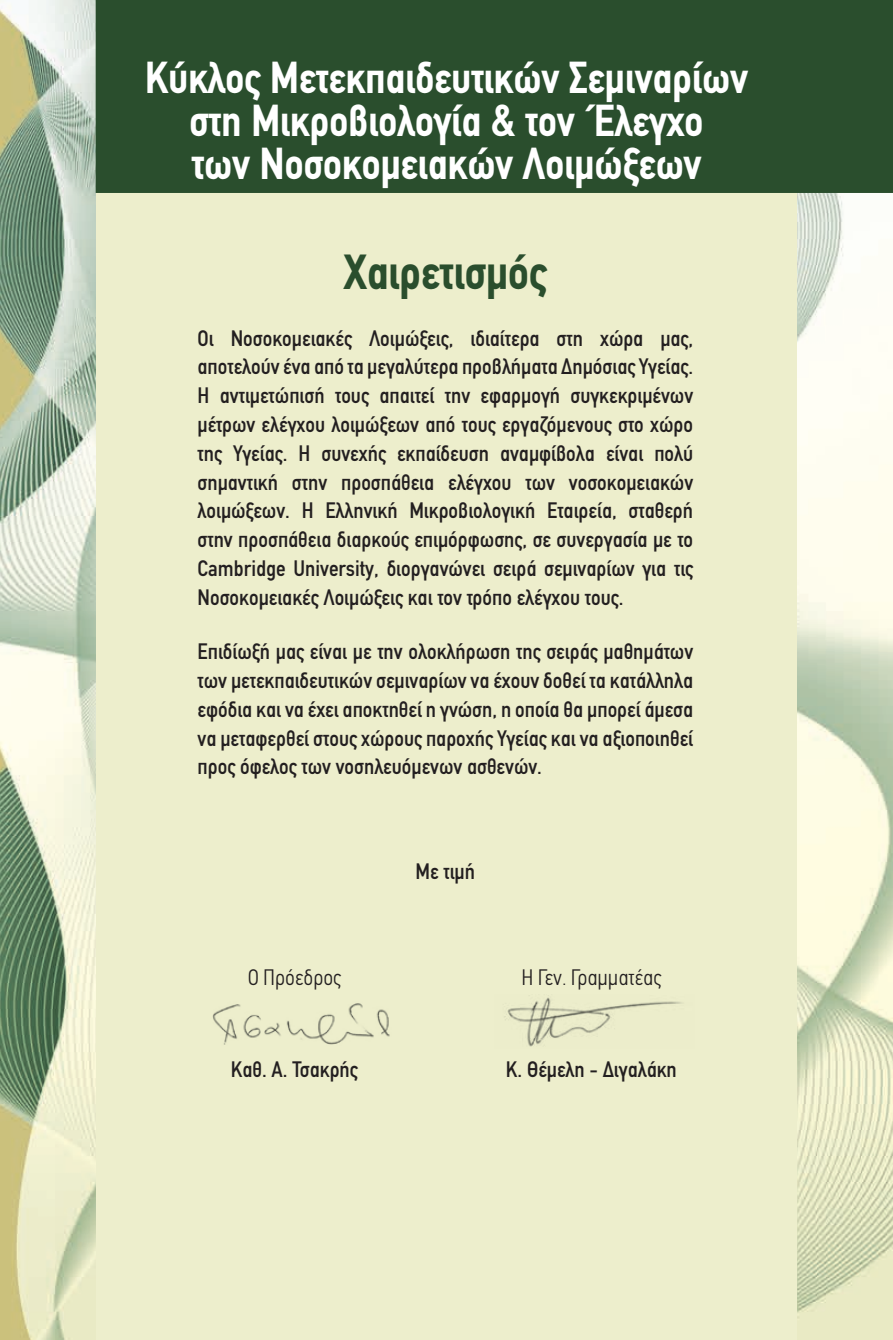
<style>
.page{position:relative;width:893px;height:1340px;background:#fff}
.page>*{position:absolute;margin:0;border:0;box-sizing:border-box;transform-origin:0 0}
.t1{font:700 49.5px "PF Din Text Condensed";letter-spacing:-.01em;color:#2a4e2d}
.t2{font:700 45px/42.8px "PF Din Text Condensed";letter-spacing:-.01em;color:#fff;text-align:center}
.t3{font:500 condensed 22.5px/28.8px "PF Din Text";color:#231f20;text-align:justify}
.t4{font:300 condensed 22.5px "PF Din Text";color:#231f20}
</style>
<div class="page">
<div style="left:96px;top:0;width:797px;height:1339px;background:#edeecc"></div>
<img style="left:797px;top:193px;width:96px;height:1126px">
<img style="left:0;top:0;width:96px;height:1339px">
<img style="left:504px;top:995px;width:178px;height:52px">
<img style="left:212px;top:1003px;width:178px;height:42px">
<div style="left:96px;top:0;width:797px;height:193px;background:#2a4e2d"></div>
<p class="t2" style="left:145px;top:56px;width:605px">Κύκλος Μετεκπαιδευτικών Σεμιναρίων στη Μικροβιολογία &amp; τον Έλεγχο<br>των Νοσοκομειακών Λοιμώξεων</p>
<p class="t1" style="left:344px;top:243px;width:205px">Χαιρετισμός</p>
<p class="t3" style="left:198px;top:323px;width:497px">Οι Νοσοκομειακές Λοιμώξεις, ιδιαίτερα στη χώρα μας, αποτελούν ένα από τα μεγαλύτερα πρoβλήματα Δημόσιας Υγείας.<br>Η αντιμετώπισή τους απαιτεί την εφαρμογή συγκεκριμένων μέτρων ελέγχου λοιμώξεων από τους εργαζόμενους στο χώρο της Υγείας. Η συνεχής εκπαίδευση αναμφίβολα είναι πολύ σημαντική στην προσπάθεια ελέγχου των νοσοκομειακών λοιμώξεων. Η Ελληνική Μικροβιολογική Εταιρεία, σταθερή στην προσπάθεια διαρκούς επιμόρφωσης, σε συνεργασία με το Cambridge University, διοργανώνει σειρά σεμιναρίων για τις Νοσοκομειακές Λοιμώξεις και τον τρόπο ελέγχου τους.</p>
<p class="t3" style="left:198px;top:637px;width:497px">Επιδίωξή μας είναι με την ολοκλήρωση της σειράς μαθημάτων των μετεκπαιδευτικών σεμιναρίων να έχουν δοθεί τα κατάλληλα εφόδια και να έχει αποκτηθεί η γνώση, η οποία θα μπορεί άμεσα να μεταφερθεί στους χώρους παροχής Υγείας και να αξιοποιηθεί προς όφελος των νοσηλευόμενων ασθενών.</p>
<p class="t3" style="left:416px;top:857px;width:61px">Με τιμή</p>
<p class="t4" style="left:248px;top:963px;width:95px">Ο Πρόεδρος</p>
<p class="t4" style="left:522px;top:963px;width:141px">Η Γεν. Γραμματέας</p>
<p class="t3" style="left:231px;top:1054px;width:129px">Καθ. Α. Τσακρής</p>
<p class="t3" style="left:506px;top:1054px;width:172px">Κ. Θέμελη - Διγαλάκη</p>
</div>
